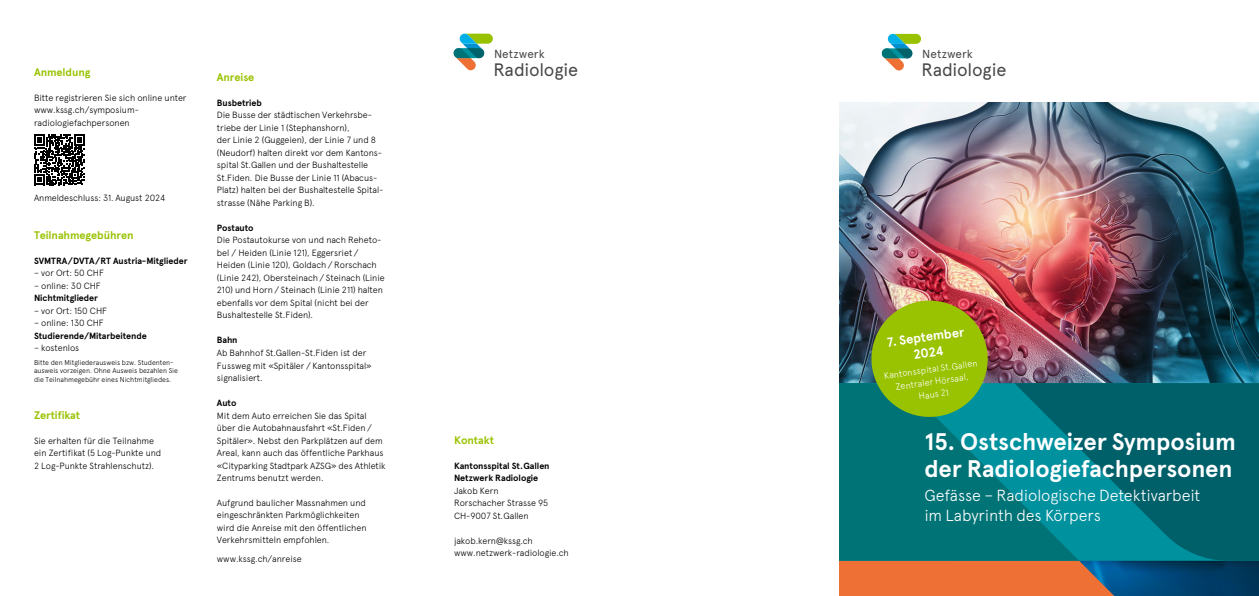
<style>
.page{position:relative;width:1259px;height:596px;background:#fff}
.page>*{position:absolute;margin:0;border:0;box-sizing:border-box;transform-origin:0 0}
.t1{font:700 24px/27px "Apercu";letter-spacing:-.01em;color:#fff}
.t2{font:18px "Apercu";letter-spacing:-.01em;color:#474847}
.t3{font:300 16px/20px "Apercu";letter-spacing:-.005em;color:#fff}
.t4{font:700 13px/16px "Apercu";color:#fff;text-align:center}
.t5{font:11.7px "Apercu";letter-spacing:.005em;color:#474847}
.t6{font:700 11px "Apercu";letter-spacing:-.005em;color:#99c200}
.t7{font:300 9px/12.5px "Apercu";letter-spacing:-.005em;color:#000}
.t8{font:700 9px/12.5px "Apercu";letter-spacing:-.005em;color:#000}
.t9{font:300 9px/12.5px "Apercu";color:#fff;text-align:center}
.t10{font:300 7px/8.5px "Apercu";letter-spacing:-.005em;color:#000}
</style>
<div class="page">
<img style="left:1176px;top:560px;width:83px;height:35px">
<img style="left:839px;top:102px;width:420px;height:281px">
<svg style="left:839px;top:560px;width:337px;height:35px;background:#b46948"></svg>
<svg style="left:1227px;top:560px;width:32px;height:1px"></svg>
<svg style="left:1079px;top:383px;width:180px;height:177px;background:#006973"></svg>
<svg style="left:839px;top:560px;width:240px;height:1px"></svg>
<svg style="left:839px;top:383px;width:240px;height:177px;background:#007b82"></svg>
<svg style="left:34px;top:134px;width:51px;height:51px"></svg>
<svg style="left:454px;top:34px;width:39px;height:36px"></svg>
<svg style="left:882px;top:34px;width:39px;height:36px"></svg>
<img style="left:839px;top:296px;width:152px;height:164px">
<p class="t6" style="left:34px;top:65px;width:58px">Anmeldung</p>
<p class="t7" style="left:34px;top:91px;width:154px">Bitte registrieren Sie sich online unter www.kssg.ch/symposium&shy;radiologiefachpersonen</p>
<p class="t7" style="left:34px;top:191px;width:133px">Anmeldeschluss: 31. August 2024</p>
<p class="t6" style="left:34px;top:228px;width:101px">Teilnahmegebühren</p>
<p class="t8" style="left:34px;top:254px;width:155px">SVMTRA / DVTA / RT Austria-Mitglieder</p>
<p class="t7" style="left:34px;top:266px;width:72px">– vor Ort: 50 CHF</p>
<p class="t7" style="left:34px;top:279px;width:68px">– online: 30 CHF</p>
<p class="t8" style="left:34px;top:291px;width:65px">Nichtmitglieder</p>
<p class="t7" style="left:34px;top:304px;width:75px">– vor Ort: 150 CHF</p>
<p class="t7" style="left:34px;top:316px;width:72px">– online: 130 CHF</p>
<p class="t8" style="left:34px;top:329px;width:114px">Studierende/Mitarbeitende</p>
<p class="t7" style="left:34px;top:341px;width:47px">– kostenlos</p>
<p class="t10" style="left:34px;top:358px;width:146px">Bitte den Mitgliederausweis bzw. Studenten&shy;ausweis vorzeigen. Ohne Ausweis bezahlen Sie die Teilnahmegebühr eines Nichtmitgliedes.</p>
<p class="t6" style="left:34px;top:408px;width:48px">Zertifikat</p>
<p class="t7" style="left:34px;top:434px;width:129px">Sie erhalten für die Teilnahme ein Zertifikat (5 Log-Punkte und<br>2 Log-Punkte Strahlenschutz).</p>
<p class="t6" style="left:217px;top:70px;width:39px">Anreise</p>
<p class="t8" style="left:217px;top:96px;width:46px">Busbetrieb</p>
<p class="t7" style="left:217px;top:109px;width:168px">Die Busse der städtischen Verkehrsbe&shy;triebe der Linie 1 (Stephanshorn),<br>der Linie 2 (Guggeien), der Linie 7 und 8 (Neudorf) halten direkt vor dem Kantons&shy;spital St.Gallen und der Bushaltestelle St.Fiden. Die Busse der Linie 11 (Abacus-Platz) halten bei der Bushaltestelle Spital&shy;strasse (Nähe Parking B).</p>
<p class="t8" style="left:217px;top:221px;width:38px">Postauto</p>
<p class="t7" style="left:217px;top:234px;width:169px">Die Postautokurse von und nach Reheto&shy;bel / Heiden (Linie 121), Eggersriet / Heiden (Linie 120), Goldach / Rorschach (Linie 242), Obersteinach / Steinach (Linie 210) und Horn / Steinach (Linie 211) halten ebenfalls vor dem Spital (nicht bei der Bushaltestelle St.Fiden).</p>
<p class="t8" style="left:217px;top:334px;width:22px">Bahn</p>
<p class="t7" style="left:217px;top:346px;width:156px">Ab Bahnhof St.Gallen-St.Fiden ist der<br>Fussweg mit «Spitäler / Kantonsspital» signalisiert.</p>
<p class="t8" style="left:217px;top:396px;width:21px">Auto</p>
<p class="t7" style="left:217px;top:409px;width:170px">Mit dem Auto erreichen Sie das Spital über die Autobahnausfahrt «St.Fiden / Spitäler». Nebst den Parkplätzen auf dem Areal, kann auch das öffentliche Parkhaus «Cityparking Stadtpark AZSG» des Athletik Zentrums benutzt werden.</p>
<p class="t7" style="left:217px;top:496px;width:151px">Aufgrund baulicher Massnahmen und eingeschränkten Parkmöglichkeiten wird die Anreise mit den öffentlichen Verkehrsmitteln empfohlen.</p>
<p class="t7" style="left:217px;top:552px;width:86px">www.kssg.ch/anreise</p>
<p class="t5" style="left:494px;top:47px;width:52px">Netzwerk</p>
<h2 class="t2" style="left:493px;top:59px;width:86px">Radiologie</h2>
<p class="t6" style="left:454px;top:433px;width:41px">Kontakt</p>
<p class="t8" style="left:454px;top:459px;width:97px">Kantonsspital St. Gallen<br>Netzwerk Radiologie</p>
<p class="t7" style="left:454px;top:484px;width:96px">Jakob Kern<br>Rorschacher Strasse 95<br>CH-9007 St. Gallen</p>
<p class="t7" style="left:454px;top:534px;width:116px">jakob.kern@kssg.ch www.netzwerk-radiologie.ch</p>
<p class="t5" style="left:922px;top:47px;width:52px">Netzwerk</p>
<h2 class="t2" style="left:921px;top:59px;width:86px">Radiologie</h2>
<h3 class="t4" style="left:886px;top:334px;width:79px;rotate:-8deg">7. September<br>2024</h3>
<p class="t9" style="left:883px;top:369px;width:96px;rotate:-8deg">Kantonsspital St. Gallen<br>Zentraler Hörsaal,<br>Haus 21</p>
<h1 class="t1" style="left:924px;top:427px;width:313px">15. Ostschweizer Symposium der Radiologiefachpersonen</h1>
<h3 class="t3" style="left:924px;top:484px;width:278px">Gefässe – Radiologische Detektivarbeit im Labyrinth des Körpers</h3>
</div>
